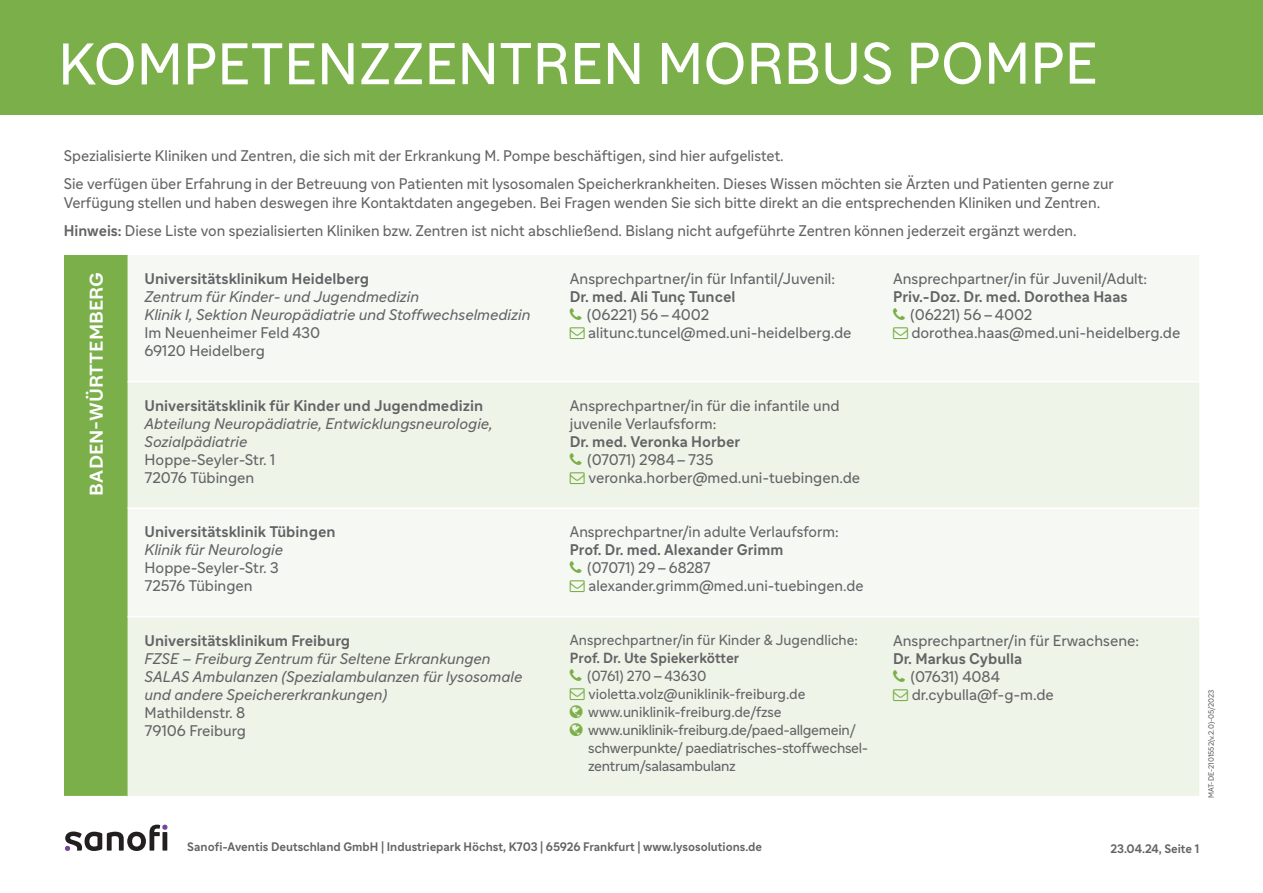
<style>
.page{position:relative;width:1263px;height:893px;background:#fff}
.page>*{position:absolute;margin:0;border:0;box-sizing:border-box;transform-origin:0 0}
.t1{font:57px "Sanofi Sans";color:#fff}
.Bundesland{font:700 18px "Sanofi Sans";color:#fff;scale:1.1 1}
.p_table{font:15px/18px "Sanofi Sans";color:#636366}
.p-copy{font:15px/19.5px "Sanofi Sans";color:#636366}
.p_table-2{font:italic 15px/18px "Sanofi Sans";color:#636366}
.p_table-3{font:700 15px "Sanofi Sans";color:#636366}
.p_table-4{font:14.25px/18px "Sanofi Sans";letter-spacing:-.02em;color:#636366}
.p_table-5{font:14.25px "Sanofi Sans";color:#636366}
.p_table-6{font:700 14.25px "Sanofi Sans";color:#636366}
.t2{font:700 12px "Sanofi Sans";color:#636366}
.t3{font:7.5px "Sanofi Sans";color:#636366}
.s1{font-weight:700}
.s2{font-size:15px}
</style>
<div class="page">
<svg style="left:65px;top:825px;width:102px;height:26px"></svg>
<div style="left:0;top:0;width:1263px;height:115px;background:#7aaf49"></div>
<div style="left:64px;top:255px;width:64px;height:542px;background:#7aaf49"></div>
<div style="left:128px;top:255px;width:1071px;height:126px;background:#f6f9f3"></div>
<svg style="left:128px;top:382px;width:1071px;height:414px;fill:#eff4e8"></svg>
<hr style="left:128px;top:507px;width:425px;height:2px;background:#fff">
<hr style="left:553px;top:507px;width:323px;height:2px;background:#fff">
<hr style="left:876px;top:507px;width:323px;height:2px;background:#fff">
<hr style="left:64px;top:796px;width:64px;height:1px;background:#fff">
<hr style="left:128px;top:616px;width:425px;height:1px;background:#fff">
<hr style="left:553px;top:616px;width:323px;height:1px;background:#fff">
<hr style="left:876px;top:616px;width:323px;height:1px;background:#fff">
<svg style="left:570px;top:308px;width:12px;height:12px"></svg>
<svg style="left:570px;top:327px;width:15px;height:12px"></svg>
<svg style="left:893px;top:308px;width:12px;height:12px"></svg>
<svg style="left:893px;top:327px;width:15px;height:12px"></svg>
<svg style="left:570px;top:453px;width:12px;height:12px"></svg>
<svg style="left:570px;top:472px;width:15px;height:12px"></svg>
<svg style="left:570px;top:561px;width:12px;height:12px"></svg>
<svg style="left:570px;top:580px;width:15px;height:12px"></svg>
<svg style="left:570px;top:669px;width:12px;height:12px"></svg>
<svg style="left:570px;top:688px;width:15px;height:48px"></svg>
<svg style="left:893px;top:670px;width:12px;height:12px"></svg>
<svg style="left:893px;top:689px;width:15px;height:12px"></svg>
<h1 class="t1" style="left:58px;top:29px;width:1041px">KOMPETENZZENTREN MORBUS POMPE</h1>
<p class="p-copy" style="left:64px;top:146px;width:721px">Spezialisierte Kliniken und Zentren, die sich mit der Erkrankung M. Pompe beschäftigen, sind hier aufgelistet.</p>
<p class="p-copy" style="left:64px;top:174px;width:1051px">Sie verfügen über Erfahrung in der Betreuung von Patienten mit lysosomalen Speicherkrankheiten. Dieses Wissen möchten sie Ärzten und Patienten gerne zur<br>Verfügung stellen und haben deswegen ihre Kontaktdaten angegeben. Bei Fragen wenden Sie sich bitte direkt an die entsprechenden Kliniken und Zentren.</p>
<p class="p-copy" style="left:64px;top:221px;width:1014px"><span class="s1">Hinweis:</span> Diese Liste von spezialisierten Kliniken bzw. Zentren ist nicht abschließend. Bislang nicht aufgeführte Zentren können jederzeit ergänzt werden.</p>
<p class="Bundesland" style="left:85px;top:495px;width:205px;rotate:-90deg">BADEN-WÜRTTEMBERG</p>
<p class="p_table-3" style="left:145px;top:269px;width:226px">Universitätsklinikum Heidelberg</p>
<p class="p_table-2" style="left:145px;top:288px;width:276px">Zentrum für Kinder- und Jugendmedizin</p>
<p class="p_table-2" style="left:145px;top:306px;width:387px">Klinik I, Sektion Neuropädiatrie und Stoffwechselmedizin</p>
<p class="p_table" style="left:145px;top:324px;width:177px">Im Neuenheimer Feld 430</p>
<p class="p_table" style="left:145px;top:342px;width:122px">69120 Heidelberg</p>
<p class="p_table-3" style="left:145px;top:396px;width:340px">Universitätsklinik für Kinder und Jugendmedizin</p>
<p class="p_table-2" style="left:145px;top:414px;width:350px">Abteilung Neuropädiatrie, Entwicklungsneurologie,</p>
<p class="p_table-2" style="left:145px;top:432px;width:104px">Sozialpädiatrie</p>
<p class="p_table" style="left:145px;top:450px;width:132px">Hoppe-Seyler-Str. 1</p>
<p class="p_table" style="left:145px;top:468px;width:111px">72076 Tübingen</p>
<p class="p_table-3" style="left:145px;top:523px;width:192px">Universitätsklinik Tübingen</p>
<p class="p_table-2" style="left:145px;top:541px;width:140px">Klinik für Neurologie</p>
<p class="p_table" style="left:145px;top:559px;width:136px">Hoppe-Seyler-Str. 3</p>
<p class="p_table" style="left:145px;top:577px;width:110px">72576 Tübingen</p>
<p class="p_table-3" style="left:145px;top:631px;width:207px">Universitätsklinikum Freiburg</p>
<p class="p_table-2" style="left:145px;top:649px;width:348px">FZSE – Freiburg Zentrum für Seltene Erkrankungen</p>
<p class="p_table-2" style="left:145px;top:667px;width:379px">SALAS Ambulanzen (Spezialambulanzen für lysosomale und andere Speichererkrankungen)</p>
<p class="p_table" style="left:145px;top:703px;width:102px">Mathildenstr. 8</p>
<p class="p_table" style="left:145px;top:721px;width:103px">79106 Freiburg</p>
<p class="p_table" style="left:570px;top:270px;width:267px">Ansprechpartner/in für Infantil/Juvenil:</p>
<p class="p_table-3" style="left:570px;top:287px;width:167px">Dr. med. Ali Tunç Tuncel</p>
<p class="p_table" style="left:587px;top:306px;width:124px">(06221) 56–4002</p>
<p class="p_table" style="left:588px;top:324px;width:265px">alitunc.tuncel@med.uni-heidelberg.de</p>
<p class="p_table" style="left:570px;top:396px;width:271px">Ansprechpartner/in für die infantile und juvenile Verlaufsform:</p>
<p class="p_table-3" style="left:570px;top:432px;width:172px">Dr. med. Veronka Horber</p>
<p class="p_table" style="left:587px;top:450px;width:128px">(07071) 2984–735</p>
<p class="p_table" style="left:589px;top:468px;width:273px">veronka.horber@med.uni-tuebingen.de</p>
<p class="p_table" style="left:570px;top:523px;width:270px">Ansprechpartner/in adulte Verlaufsform:</p>
<p class="p_table-3" style="left:570px;top:541px;width:215px">Prof. Dr. med. Alexander Grimm</p>
<p class="p_table" style="left:587px;top:559px;width:125px">(07071) 29–68287</p>
<p class="p_table" style="left:589px;top:577px;width:277px">alexander.grimm@med.uni-tuebingen.de</p>
<p class="p_table-5" style="left:570px;top:631px;width:290px">Ansprechpartner/in für Kinder &amp; Jugendliche:</p>
<p class="p_table-6" style="left:570px;top:649px;width:171px">Prof. Dr. Ute Spiekerkötter</p>
<p class="p_table-4" style="left:587px;top:667px;width:121px">(0761) 270<span class="s2">–</span>43630</p>
<p class="p_table-5" style="left:589px;top:685px;width:218px">violetta.volz@uniklinik-freiburg.de</p>
<p class="p_table-5" style="left:588px;top:703px;width:195px">www.uniklinik-freiburg.de/fzse</p>
<p class="p_table-4" style="left:588px;top:721px;width:279px">www.uniklinik-freiburg.de/paed-allgemein/ schwerpunkte/ paediatrisches-stoffwechsel&shy;zentrum/salasambulanz</p>
<p class="p_table" style="left:893px;top:270px;width:256px">Ansprechpartner/in für Juvenil/Adult:</p>
<p class="p_table-3" style="left:893px;top:287px;width:236px">Priv.-Doz. Dr. med. Dorothea Haas</p>
<p class="p_table" style="left:910px;top:306px;width:124px">(06221) 56–4002</p>
<p class="p_table" style="left:911px;top:324px;width:270px">dorothea.haas@med.uni-heidelberg.de</p>
<p class="p_table" style="left:893px;top:631px;width:248px">Ansprechpartner/in für Erwachsene:</p>
<p class="p_table-3" style="left:893px;top:649px;width:131px">Dr. Markus Cybulla</p>
<p class="p_table" style="left:910px;top:667px;width:91px">(07631) 4084</p>
<p class="p_table" style="left:912px;top:685px;width:144px">dr.cybulla@f-g-m.de</p>
<p class="t3" style="left:1206px;top:798px;width:110px;rotate:-90deg">MAT-DE-2101552(v.2.0)-05/2023</p>
<p class="t2" style="left:187px;top:839px;width:576px">Sanofi-Aventis Deutschland GmbH | Industriepark Höchst, K703 | 65926 Frankfurt | www.lysosolutions.de</p>
<p class="t2" style="left:1110px;top:841px;width:90px">23.04.24, Seite 1</p>
</div>
